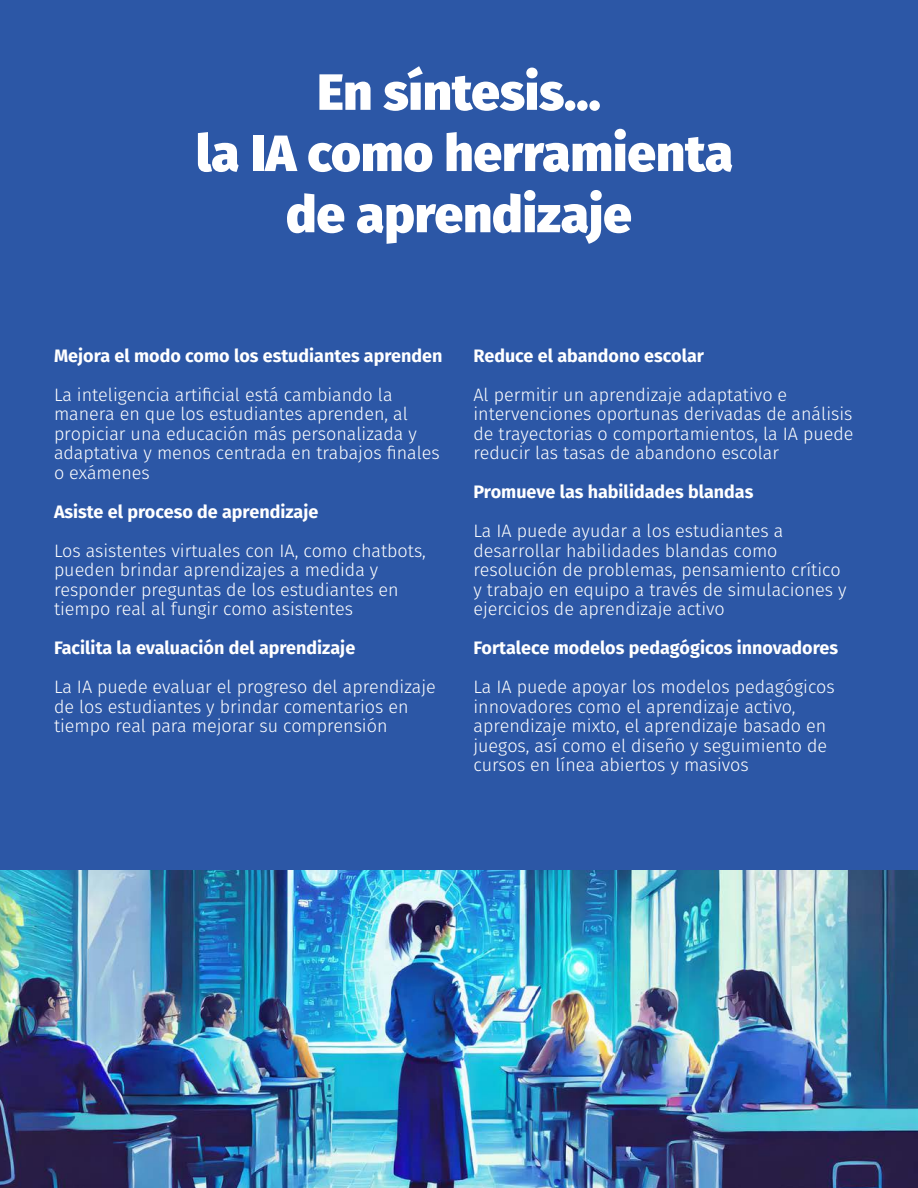
<style>
.page{position:relative;width:918px;height:1188px;background:#2c57a6}
.page>*{position:absolute;margin:0;border:0;box-sizing:border-box;transform-origin:0 0}
.quote{font:800 51px/61.2px "Fira Sans";color:#fff;text-align:center}
.Texto_AI{font:300 18px/19.5px "Fira Sans";color:#fff}
.Texto_AI-2{font:700 18px "Fira Sans";color:#fff}
</style>
<div class="page">
<img style="left:0;top:870px;width:918px;height:318px">
<p class="quote" style="left:317px;top:57px;width:285px">En síntesis...</p>
<p class="quote" style="left:196px;top:118px;width:538px">la IA como herramienta de aprendizaje</p>
<p class="Texto_AI-2" style="left:54px;top:340px;width:390px">Mejora el modo como los estudiantes aprenden</p>
<p class="Texto_AI" style="left:54px;top:384px;width:387px">La inteligencia artificial está cambiando la manera en que los estudiantes aprenden, al propiciar una educación más personalizada y adaptativa y menos centrada en trabajos finales o exámenes</p>
<p class="Texto_AI-2" style="left:54px;top:496px;width:266px">Asiste el proceso de aprendizaje</p>
<p class="Texto_AI" style="left:54px;top:540px;width:374px">Los asistentes virtuales con IA, como chatbots, pueden brindar aprendizajes a medida y responder preguntas de los estudiantes en tiempo real al fungir como asistentes</p>
<p class="Texto_AI-2" style="left:54px;top:633px;width:303px">Facilita la evaluación del aprendizaje</p>
<p class="Texto_AI" style="left:54px;top:677px;width:383px">La IA puede evaluar el progreso del aprendizaje de los estudiantes y brindar comentarios en tiempo real para mejorar su comprensión</p>
<p class="Texto_AI-2" style="left:473px;top:340px;width:232px">Reduce el abandono escolar</p>
<p class="Texto_AI" style="left:473px;top:384px;width:382px">Al permitir un aprendizaje adaptativo e intervenciones oportunas derivadas de análisis de trayectorias o comportamientos, la IA puede reducir las tasas de abandono escolar</p>
<p class="Texto_AI-2" style="left:473px;top:477px;width:281px">Promueve las habilidades blandas</p>
<p class="Texto_AI" style="left:473px;top:521px;width:375px">La IA puede ayudar a los estudiantes a desarrollar habilidades blandas como resolución de problemas, pensamiento crítico y trabajo en equipo a través de simulaciones y ejercicios de aprendizaje activo</p>
<p class="Texto_AI-2" style="left:473px;top:633px;width:366px">Fortalece modelos pedagógicos innovadores</p>
<p class="Texto_AI" style="left:473px;top:677px;width:363px">La IA puede apoyar los modelos pedagógicos innovadores como el aprendizaje activo, aprendizaje mixto, el aprendizaje basado en juegos, así como el diseño y seguimiento de cursos en línea abiertos y masivos</p>
</div>
